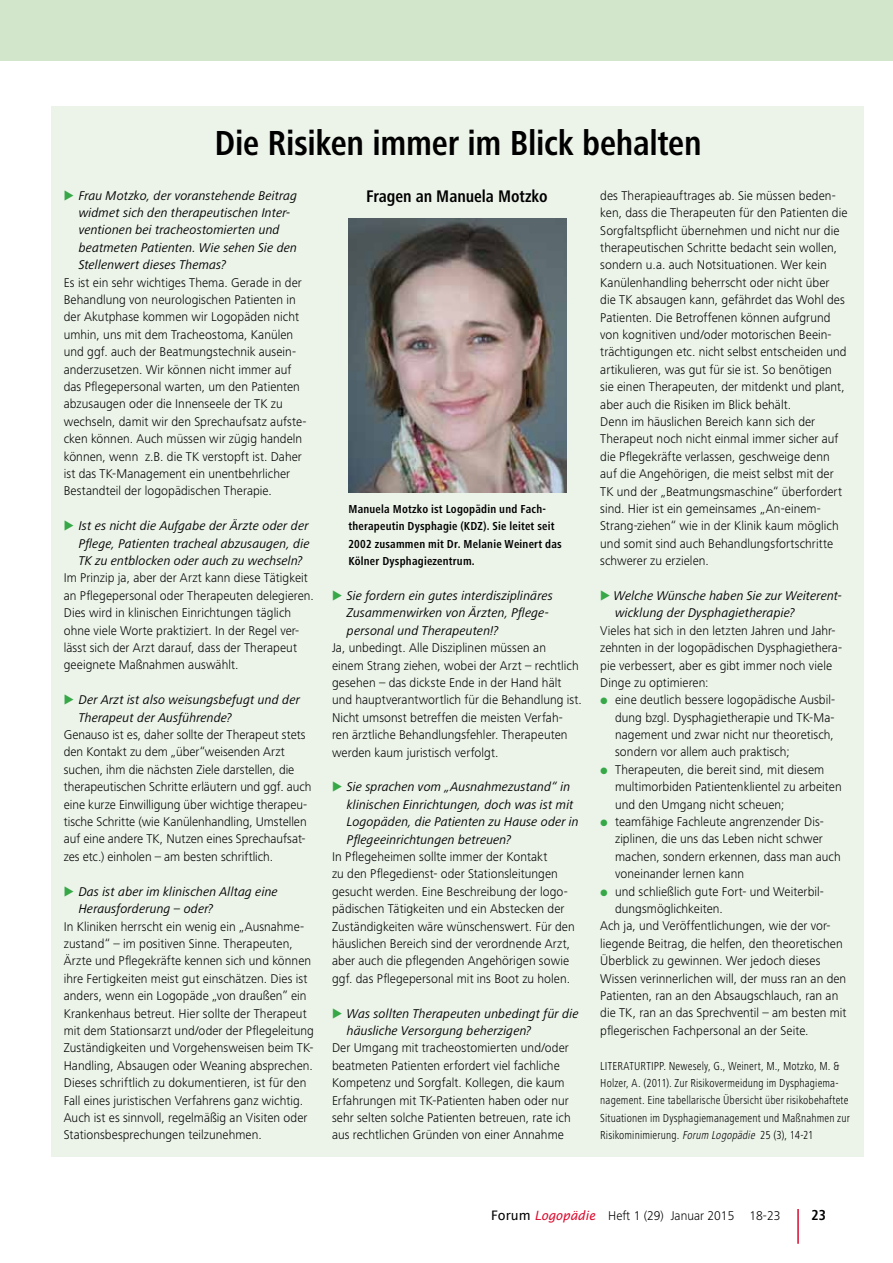
<style>
.page{position:relative;width:893px;height:1263px;background:#fff}
.page>*{position:absolute;margin:0;border:0;box-sizing:border-box;transform-origin:0 0}
.t1{font:700 condensed 36px "Frutiger Next LT";letter-spacing:-.01em;color:#000}
.t2{font:700 condensed 17.4px "Frutiger Next LT";letter-spacing:-.005em;color:#000}
.t3{font:700 condensed 15px "Frutiger Next LT";color:#000}
.t4{font:300 13.2px/17.4px "Frutiger Next LT";letter-spacing:.005em;color:#000}
.t5{font:italic 13.2px/17.4px "Frutiger Next LT";letter-spacing:.01em;color:#000}
.t6{font:300 condensed 12px/17.4px "Frutiger Next LT";letter-spacing:.01em;color:#000}
.t7{font:700 condensed 12px/17.4px "Frutiger Next LT";letter-spacing:.02em;color:#000}
.s1{font-style:italic}
.s2{font-family:"Lucida Sans Unicode";font-weight:400}
.s3{font-family:"Lucida Sans";font-weight:400;font-style:italic;font-size:12.75px;color:#db0c2f}
</style>
<div class="page">
<hr style="left:797px;top:1209px;width:2px;height:35px;background:#db0c2f">
<div style="left:0;top:0;width:893px;height:61px;background:#d1e6ca"></div>
<div style="left:51px;top:106px;width:812px;height:1051px;background:#ecf4e9"></div>
<img style="left:348px;top:218px;width:219px;height:275px">
<h1 class="t1" style="left:214px;top:123px;width:489px">Die Risiken immer im Blick behalten</h1>
<p class="t5" style="left:79px;top:186px;width:220px">Frau Motzko, der voranstehende Beitrag widmet sich den therapeutischen Inter&shy;ventionen bei tracheostomierten und beatmeten Patienten. Wie sehen Sie den Stellenwert dieses Themas?</p>
<p class="t4" style="left:64px;top:273px;width:244px">Es ist ein sehr wichtiges Thema. Gerade in der Behandlung von neurologischen Patienten in der Akutphase kommen wir Logopäden nicht umhin, uns mit dem Tracheostoma, Kanülen und ggf. auch der Beatmungstechnik ausein&shy;anderzusetzen. Wir können nicht immer auf das Pflegepersonal warten, um den Patienten abzusaugen oder die Innenseele der TK zu wechseln, damit wir den Sprechaufsatz aufste&shy;cken können. Auch müssen wir zügig handeln können, wenn z.B. die TK verstopft ist. Daher ist das TK-Management ein unentbehrlicher Bestandteil der logopädischen Therapie.</p>
<p class="t5" style="left:79px;top:517px;width:233px;text-align:justify">Ist es nicht die Aufgabe der Ärzte oder der Pflege, Patienten tracheal abzusaugen, die TK zu entblocken oder auch zu wechseln?</p>
<p class="t4" style="left:64px;top:569px;width:252px">Im Prinzip ja, aber der Arzt kann diese Tätigkeit an Pflegepersonal oder Therapeuten delegieren.<br>Dies wird in klinischen Einrichtungen täglich ohne viele Worte praktiziert. In der Regel ver&shy;lässt sich der Arzt darauf, dass der Therapeut geeignete Maßnahmen auswählt.</p>
<p class="t5" style="left:79px;top:691px;width:223px">Der Arzt ist also weisungsbefugt und der<br>Therapeut der Ausführende?</p>
<p class="t4" style="left:64px;top:726px;width:249px">Genauso ist es, daher sollte der Therapeut stets den Kontakt zu dem „über“weisenden Arzt suchen, ihm die nächsten Ziele darstellen, die therapeutischen Schritte erläutern und ggf. auch eine kurze Einwilligung über wichtige therapeu&shy;tische Schritte (wie Kanülenhandling, Umstellen auf eine andere TK, Nutzen eines Sprechaufsat&shy;zes etc.) einholen – am besten schriftlich.</p>
<p class="t5" style="left:79px;top:883px;width:201px">Das ist aber im klinischen Alltag eine<br>Herausforderung – oder?</p>
<p class="t4" style="left:64px;top:917px;width:252px">In Kliniken herrscht ein wenig ein „Ausnahme&shy;zustand“ – im positiven Sinne. Therapeuten, Ärzte und Pflegekräfte kennen sich und können ihre Fertigkeiten meist gut einschätzen. Dies ist anders, wenn ein Logopäde „von draußen” ein Krankenhaus betreut. Hier sollte der Therapeut mit dem Stationsarzt und/oder der Pflegeleitung Zuständigkeiten und Vorgehensweisen beim TK-Handling, Absaugen oder Weaning absprechen.<br>Dieses schriftlich zu dokumentieren, ist für den Fall eines juristischen Verfahrens ganz wichtig.<br>Auch ist es sinnvoll, regelmäßig an Visiten oder Stationsbesprechungen teilzunehmen.</p>
<h2 class="t2" style="left:366px;top:187px;width:183px">Fragen an Manuela Motzko</h2>
<p class="t7" style="left:348px;top:500px;width:215px">Manuela Motzko ist Logopädin und Fach&shy;therapeutin Dysphagie (KDZ). Sie leitet seit 2002 zusammen mit Dr. Melanie Weinert das Kölner Dysphagiezentrum.</p>
<p class="t5" style="left:347px;top:587px;width:208px">Sie fordern ein gutes interdisziplinäres<br>Zusammenwirken von Ärzten, Pflege&shy;personal und Therapeuten!?</p>
<p class="t4" style="left:332px;top:639px;width:251px">Ja, unbedingt. Alle Disziplinen müssen an<br>einem Strang ziehen, wobei der Arzt – rechtlich gesehen – das dickste Ende in der Hand hält und hauptverantwortlich für die Behandlung ist.<br>Nicht umsonst betreffen die meisten Verfah&shy;ren ärztliche Behandlungsfehler. Therapeuten werden kaum juristisch verfolgt.</p>
<p class="t5" style="left:347px;top:778px;width:233px">Sie sprachen vom „Ausnahmezustand“ in klinischen Einrichtungen, doch was ist mit Logopäden, die Patienten zu Hause oder in Pflegeeinrichtungen betreuen?</p>
<p class="t4" style="left:332px;top:848px;width:244px">In Pflegeheimen sollte immer der Kontakt<br>zu den Pflegedienst- oder Stationsleitungen gesucht werden. Eine Beschreibung der logo&shy;pädischen Tätigkeiten und ein Abstecken der Zuständigkeiten wäre wünschenswert. Für den häuslichen Bereich sind der verordnende Arzt, aber auch die pflegenden Angehörigen sowie ggf. das Pflegepersonal mit ins Boot zu holen.</p>
<p class="t5" style="left:347px;top:1004px;width:233px">Was sollten Therapeuten unbedingt für die häusliche Versorgung beherzigen?</p>
<p class="t4" style="left:332px;top:1039px;width:240px">Der Umgang mit tracheostomierten und/oder beatmeten Patienten erfordert viel fachliche Kompetenz und Sorgfalt. Kollegen, die kaum Erfahrungen mit TK-Patienten haben oder nur sehr selten solche Patienten betreuen, rate ich aus rechtlichen Gründen von einer Annahme</p>
<p class="t4" style="left:600px;top:187px;width:249px">des Therapieauftrages ab. Sie müssen beden&shy;ken, dass die Therapeuten für den Patienten die Sorgfaltspflicht übernehmen und nicht nur die therapeutischen Schritte bedacht sein wollen, sondern u.a. auch Notsituationen. Wer kein Kanülenhandling beherrscht oder nicht über die TK absaugen kann, gefährdet das Wohl des Patienten. Die Betroffenen können aufgrund von kognitiven und/oder motorischen Beein&shy;trächtigungen etc. nicht selbst entscheiden und artikulieren, was gut für sie ist. So benötigen sie einen Therapeuten, der mitdenkt und plant, aber auch die Risiken im Blick behält.<br>Denn im häuslichen Bereich kann sich der Therapeut noch nicht einmal immer sicher auf die Pflegekräfte verlassen, geschweige denn auf die Angehörigen, die meist selbst mit der TK und der „Beatmungsmaschine“ überfordert sind. Hier ist ein gemeinsames „An-einem-Strang-ziehen“ wie in der Klinik kaum möglich und somit sind auch Behandlungsfortschritte schwerer zu erzielen.</p>
<p class="t5" style="left:614px;top:587px;width:229px">Welche Wünsche haben Sie zur Weiterent&shy;wicklung der Dysphagietherapie?</p>
<p class="t4" style="left:600px;top:622px;width:243px">Vieles hat sich in den letzten Jahren und Jahr&shy;zehnten in der logopädischen Dysphagiethera&shy;pie verbessert, aber es gibt immer noch viele Dinge zu optimieren:</p>
<p class="t4" style="left:615px;top:691px;width:221px">eine deutlich bessere logopädische Ausbil-</p>
<p class="t4" style="left:615px;top:708px;width:221px">dung bzgl. Dysphagietherapie und TK-Ma-</p>
<p class="t4" style="left:615px;top:726px;width:220px">nagement und zwar nicht nur theoretisch,</p>
<p class="t4" style="left:615px;top:743px;width:176px">sondern vor allem auch praktisch;</p>
<p class="t4" style="left:615px;top:761px;width:211px">Therapeuten, die bereit sind, mit diesem</p>
<p class="t4" style="left:615px;top:778px;width:228px">multimorbiden Patientenklientel zu arbeiten</p>
<p class="t4" style="left:615px;top:795px;width:171px">und den Umgang nicht scheuen;</p>
<p class="t4" style="left:615px;top:813px;width:210px">teamfähige Fachleute angrenzender Dis-</p>
<p class="t4" style="left:615px;top:830px;width:209px">ziplinen, die uns das Leben nicht schwer</p>
<p class="t4" style="left:615px;top:848px;width:227px">machen, sondern erkennen, dass man auch</p>
<p class="t4" style="left:615px;top:865px;width:131px">voneinander lernen kann</p>
<p class="t4" style="left:615px;top:882px;width:210px">und schließlich gute Fort- und Weiterbil-</p>
<p class="t4" style="left:615px;top:900px;width:109px">dungsmöglichkeiten.</p>
<p class="t4" style="left:600px;top:917px;width:232px">Ach ja, und Veröffentlichungen, wie der vor-</p>
<p class="t4" style="left:600px;top:935px;width:244px">liegende Beitrag, die helfen, den theoretischen</p>
<p class="t4" style="left:600px;top:952px;width:222px">Überblick zu gewinnen. Wer jedoch dieses</p>
<p class="t4" style="left:600px;top:969px;width:248px">Wissen verinnerlichen will, der muss ran an den</p>
<p class="t4" style="left:600px;top:987px;width:240px">Patienten, ran an den Absaugschlauch, ran an</p>
<p class="t4" style="left:600px;top:1004px;width:248px">die TK, ran an das Sprechventil – am besten mit</p>
<p class="t4" style="left:600px;top:1022px;width:210px">pflegerischen Fachpersonal an der Seite.</p>
<p class="t6" style="left:600px;top:1057px;width:251px">LITERATURTIPP. Newesely, G., Weinert, M., Motzko, M. &amp; Holzer, A. (2011). Zur Risikovermeidung im Dysphagiema&shy;nagement. Eine tabellarische Übersicht über risikobehaftete Situationen im Dysphagiemanagement und Maßnahmen zur Risikominimierung. <span class="s1">Forum Logopädie</span> 25 (3), 14-21</p>
<p class="t4" style="left:491px;top:1206px;width:291px"><span class="s2">Forum</span> <span class="s3">Logopädie</span> Heft 1 (29) Januar 2015 18-23</p>
<p class="t3" style="left:811px;top:1206px;width:16px">23</p>
</div>
